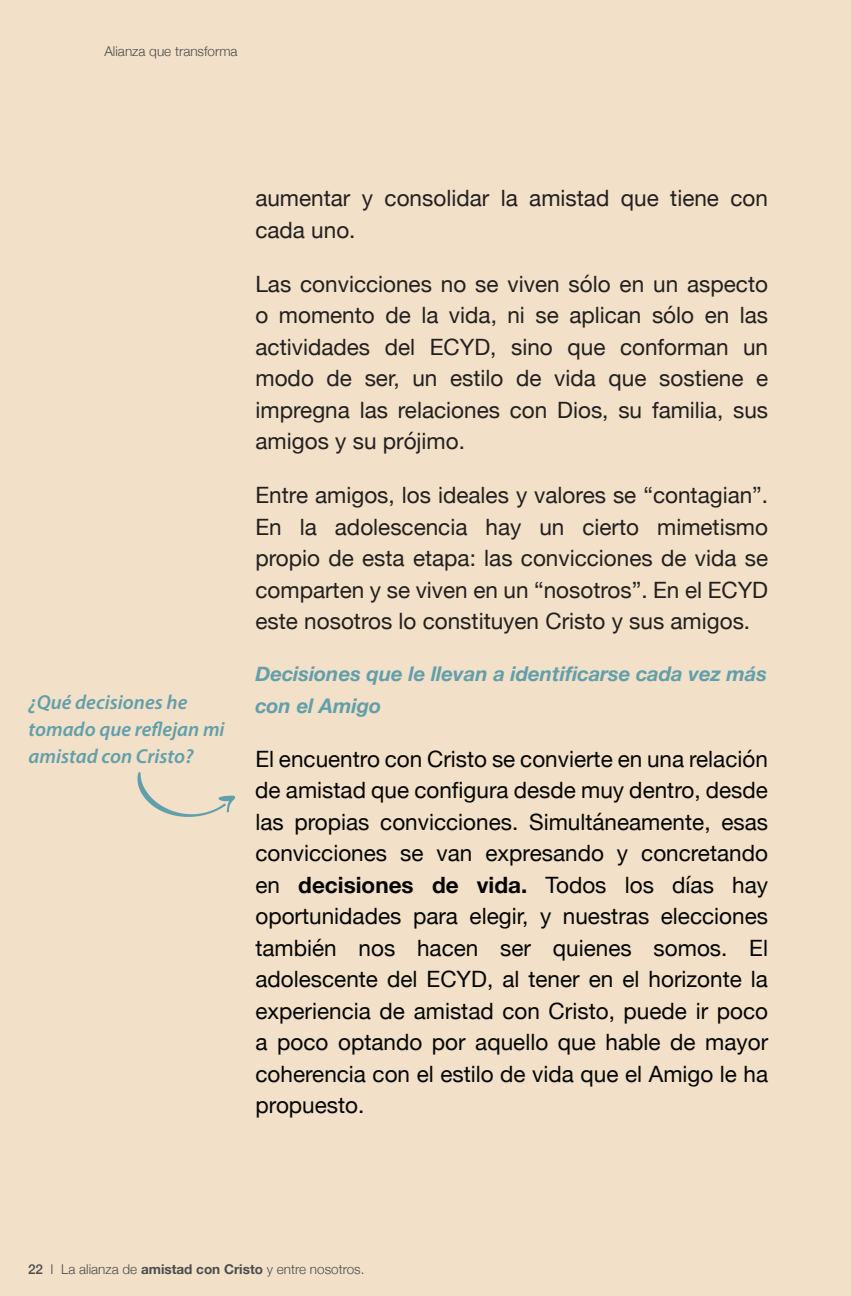
<style>
.page{position:relative;width:851px;height:1296px;background:#fff}
.page>*{position:absolute;margin:0;border:0;box-sizing:border-box;transform-origin:0 0}
.t1{font:22.5px/31.5px "Helvetica Neue";color:#231f20;text-align:justify}
.t2{font:22.5px/31.5px "Helvetica Neue";color:#040503;text-align:justify}
.t3{font:italic 700 20.25px/31.5px "Helvetica Neue";color:#619fab}
.t4{font:italic 600 20.25px/27px "Myriad Pro";color:#619fab}
.t5{font:300 13.5px "Helvetica Neue";color:#4b4c4d}
.s1{font-weight:700}
.s2{font-weight:500}
</style>
<div class="page">
<div style="left:0;top:0;width:850px;height:1296px;background:#f2e0c8"></div>
<svg style="left:137px;top:772px;width:98px;height:45px"></svg>
<p class="t5" style="left:104px;top:41px;width:135px">Alianza que transforma</p>
<p class="t4" style="left:28px;top:688px;width:198px">¿Qué decisiones he tomado que reflejan mi amistad con Cristo?</p>
<p class="t1" style="left:255px;top:184px;width:514px">aumentar y consolidar la amistad que tiene con cada uno.</p>
<p class="t1" style="left:255px;top:269px;width:514px">Las convicciones no se viven sólo en un aspecto o momento de la vida, ni se aplican sólo en las actividades del ECYD, sino que conforman un modo de ser, un estilo de vida que sostiene e impregna las relaciones con Dios, su familia, sus amigos y su prójimo.</p>
<p class="t1" style="left:255px;top:481px;width:514px">Entre amigos, los ideales y valores se “contagian”.<br>En la adolescencia hay un cierto mimetismo propio de esta etapa: las convicciones de vida se comparten y se viven en un “nosotros”. En el ECYD este nosotros lo constituyen Cristo y sus amigos.</p>
<p class="t3" style="left:255px;top:659px;width:513px">Decisiones que le llevan a identificarse cada vez más con el Amigo</p>
<p class="t2" style="left:255px;top:744px;width:514px">El encuentro con Cristo se convierte en una relación de amistad que configura desde muy dentro, desde las propias convicciones. Simultáneamente, esas convicciones se van expresando y concretando en <span class="s1">decisiones de vida.</span> Todos los días hay oportunidades para elegir, y nuestras elecciones también nos hacen ser quienes somos. El adolescente del ECYD, al tener en el horizonte la experiencia de amistad con Cristo, puede ir poco a poco optando por aquello que hable de mayor coherencia con el estilo de vida que el Amigo le ha propuesto.</p>
<p class="t5" style="left:28px;top:1258px;width:338px"><span class="s2">22</span> I La alianza de <span class="s1">amistad con Cristo</span> y entre nosotros.</p>
</div>
